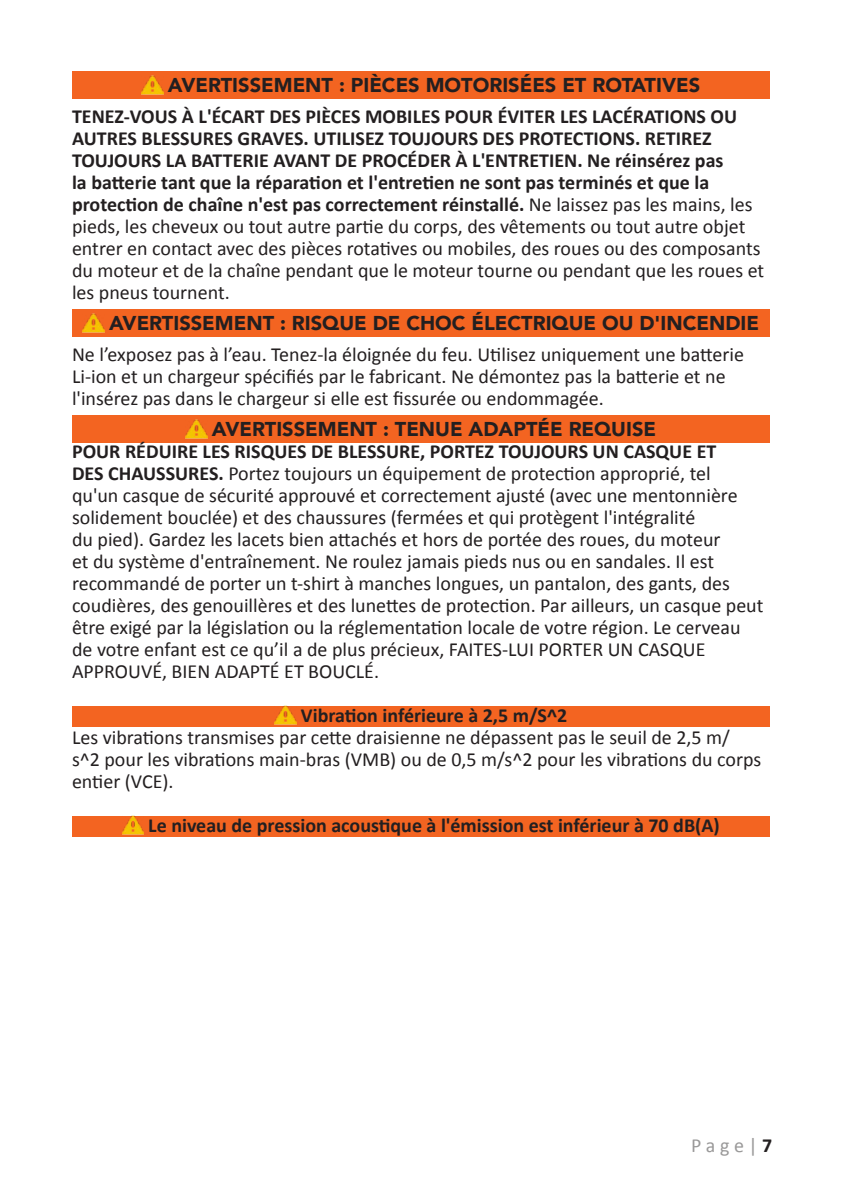
<style>
.page{position:relative;width:842px;height:1191px;background:#fff}
.page>*{position:absolute;margin:0;border:0;box-sizing:border-box;transform-origin:0 0}
.t1{font:20px/22px "Calibri";color:#231f20}
.Paragraph_Style_2{font:700 20px/22px "Calibri";color:#231f20}
.Paragraph_Style_2-2{font:900 20px "Avenir";color:#231f20}
.t2{font:20px "Calibri";color:#9a9999}
.s1{font-weight:400}
.s2{font-weight:700}
.s3{font-weight:700;color:#231f20}
</style>
<div class="page">
<div style="left:72px;top:72px;width:698px;height:27px;background:#f36421"></div>
<div style="left:72px;top:310px;width:698px;height:27px;background:#f36421"></div>
<div style="left:72px;top:416px;width:698px;height:27px;background:#f36421"></div>
<div style="left:72px;top:707px;width:698px;height:20px;background:#f36421"></div>
<div style="left:72px;top:817px;width:698px;height:20px;background:#f36421"></div>
<img style="left:142px;top:75px;width:21px;height:20px">
<img style="left:83px;top:313px;width:21px;height:20px">
<img style="left:186px;top:419px;width:21px;height:20px">
<img style="left:275px;top:705px;width:21px;height:20px">
<img style="left:122px;top:815px;width:22px;height:20px">
<p class="Paragraph_Style_2-2" style="left:168px;top:67px;width:534px">AVERTISSEMENT : PIÈCES MOTORISÉES ET ROTATIVES</p>
<p class="Paragraph_Style_2" style="left:72px;top:105px;width:694px">TENEZ-VOUS À L'ÉCART DES PIÈCES MOBILES POUR ÉVITER LES LACÉRATIONS OU AUTRES BLESSURES GRAVES. UTILISEZ TOUJOURS DES PROTECTIONS. RETIREZ TOUJOURS LA BATTERIE AVANT DE PROCÉDER À L'ENTRETIEN. Ne réinsérez pas<br>la batterie tant que la réparation et l'entretien ne sont pas terminés et que la protection de chaîne n'est pas correctement réinstallé. <span class="s1">Ne laissez pas les mains, les pieds, les cheveux ou tout autre partie du corps, des vêtements ou tout autre objet entrer en contact avec des pièces rotatives ou mobiles, des roues ou des composants du moteur et de la chaîne pendant que le moteur tourne ou pendant que les roues et les pneus tournent.</span></p>
<p class="Paragraph_Style_2-2" style="left:109px;top:305px;width:651px">AVERTISSEMENT : RISQUE DE CHOC ÉLECTRIQUE OU D'INCENDIE</p>
<p class="t1" style="left:72px;top:342px;width:673px">Ne l’exposez pas à l’eau. Tenez-la éloignée du feu. Utilisez uniquement une batterie<br>Li-ion et un chargeur spécifiés par le fabricant. Ne démontez pas la batterie et ne l'insérez pas dans le chargeur si elle est fissurée ou endommagée.</p>
<p class="Paragraph_Style_2-2" style="left:212px;top:411px;width:445px">AVERTISSEMENT : TENUE ADAPTÉE REQUISE</p>
<p class="t1" style="left:72px;top:439px;width:693px"><span class="s2">POUR RÉDUIRE LES RISQUES DE BLESSURE, PORTEZ TOUJOURS UN CASQUE ET<br>DES CHAUSSURES.</span> Portez toujours un équipement de protection approprié, tel<br>qu'un casque de sécurité approuvé et correctement ajusté (avec une mentonnière solidement bouclée) et des chaussures (fermées et qui protègent l'intégralité<br>du pied). Gardez les lacets bien attachés et hors de portée des roues, du moteur<br>et du système d'entraînement. Ne roulez jamais pieds nus ou en sandales. Il est recommandé de porter un t-shirt à manches longues, un pantalon, des gants, des coudières, des genouillères et des lunettes de protection. Par ailleurs, un casque peut être exigé par la législation ou la réglementation locale de votre région. Le cerveau de votre enfant est ce qu’il a de plus précieux, FAITES-LUI PORTER UN CASQUE APPROUVÉ, BIEN ADAPTÉ ET BOUCLÉ.</p>
<p class="Paragraph_Style_2" style="left:301px;top:704px;width:268px">Vibration inférieure à 2,5 m/S^2</p>
<p class="t1" style="left:72px;top:725px;width:691px">Les vibrations transmises par cette draisienne ne dépassent pas le seuil de 2,5 m/ s^2 pour les vibrations main-bras (VMB) ou de 0,5 m/s^2 pour les vibrations du corps entier (VCE).</p>
<p class="Paragraph_Style_2" style="left:148px;top:814px;width:573px">Le niveau de pression acoustique à l'émission est inférieur à 70 dB(A)</p>
<p class="t2" style="left:691px;top:1133px;width:83px">P a g e | <span class="s3">7</span></p>
</div>
